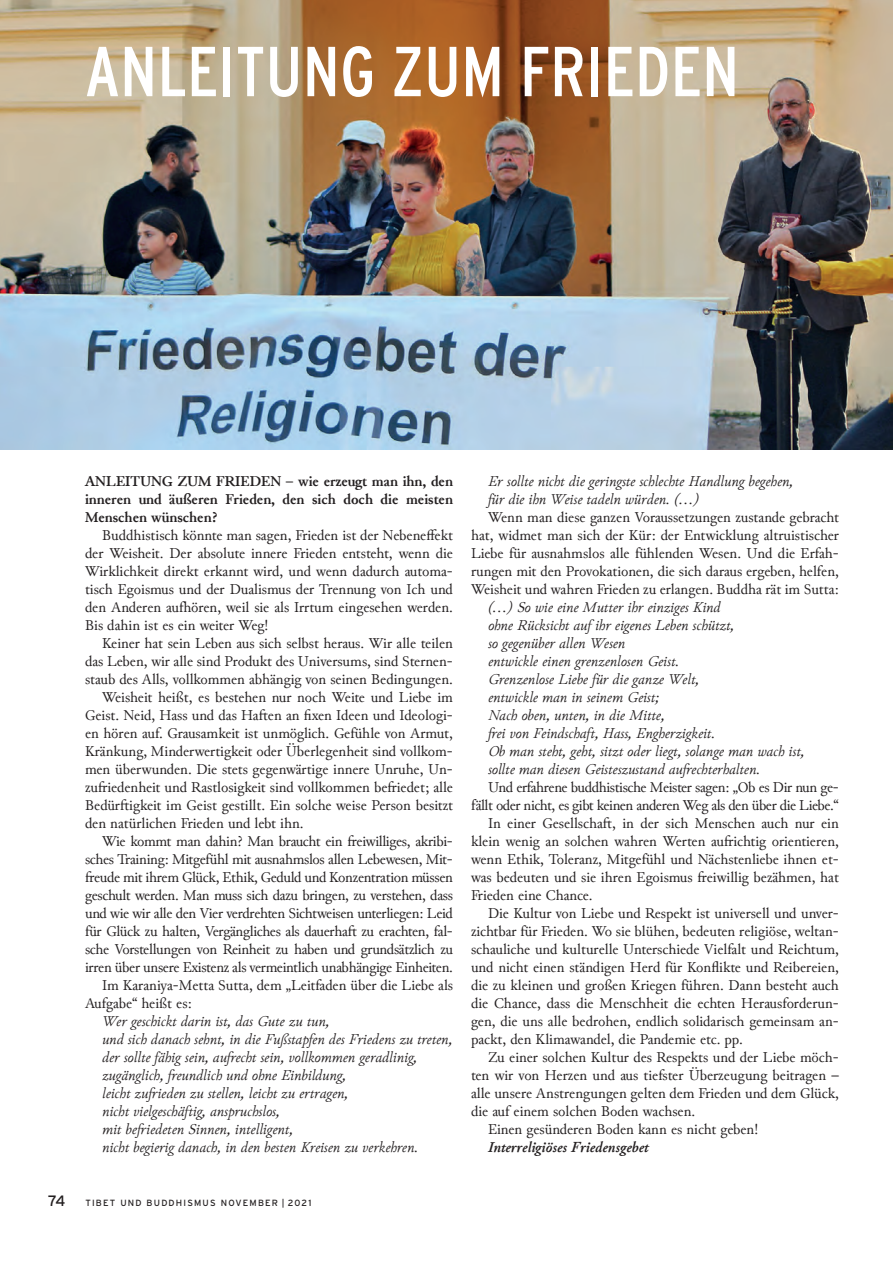
<style>
.page{position:relative;width:893px;height:1263px;background:#fff}
.page>*{position:absolute;margin:0;border:0;box-sizing:border-box;transform-origin:0 0}
.t1{font:70.5px "Interstate Condensed";color:#fff}
.t2{font:15px/18px "Junicode";color:#231f20;text-align:justify}
.t3{font:italic 15px/18px "Junicode";color:#231f20}
.t4{font:15px "Junicode";letter-spacing:-.02em;color:#231f20}
.t5{font:15px "Junicode";letter-spacing:-.025em;color:#231f20}
.t6{font:700 15px/18px "Junicode";color:#231f20;text-align:justify}
.t7{font:italic 700 15px "Junicode";color:#231f20}
.t8{font:15px "Interstate";color:#231f20}
.t9{font:9px "Interstate";letter-spacing:.13em;color:#231f20}
</style>
<div class="page">
<img style="left:0;top:0;width:893px;height:450px">
<h1 class="t1" style="left:85px;top:32px;width:656px">ANLEITUNG ZUM FRIEDEN</h1>
<p class="t6" style="left:85px;top:472px;width:369px">ANLEITUNG ZUM FRIEDEN – wie erzeugt man ihn, den inneren und äußeren Frieden, den sich doch die meisten Menschen wünschen?</p>
<p class="t2" style="left:85px;top:526px;width:369px;text-indent:17px">Buddhistisch könnte man sagen, Frieden ist der Nebeneffekt der Weisheit. Der absolute innere Frieden entsteht, wenn die Wirklichkeit direkt erkannt wird, und wenn dadurch automa&shy;tisch Egoismus und der Dualismus der Trennung von Ich und den Anderen aufhören, weil sie als Irrtum eingesehen werden.<br>Bis dahin ist es ein weiter Weg!</p>
<p class="t2" style="left:102px;top:634px;width:352px">Keiner hat sein Leben aus sich selbst heraus. Wir alle teilen</p>
<p class="t2" style="left:85px;top:652px;width:369px">das Leben, wir alle sind Produkt des Universums, sind Sternen-</p>
<p class="t2" style="left:85px;top:670px;width:369px">staub des Alls, vollkommen abhängig von seinen Bedingungen.</p>
<p class="t2" style="left:102px;top:688px;width:352px">Weisheit heißt, es bestehen nur noch Weite und Liebe im</p>
<p class="t2" style="left:85px;top:706px;width:369px">Geist. Neid, Hass und das Haften an fixen Ideen und Ideologi-</p>
<p class="t2" style="left:85px;top:724px;width:369px">en hören auf. Grausamkeit ist unmöglich. Gefühle von Armut,</p>
<p class="t2" style="left:85px;top:742px;width:369px">Kränkung, Minderwertigkeit oder Überlegenheit sind vollkom-</p>
<p class="t2" style="left:85px;top:760px;width:369px">men überwunden. Die stets gegenwärtige innere Unruhe, Un-</p>
<p class="t2" style="left:85px;top:778px;width:369px">zufriedenheit und Rastlosigkeit sind vollkommen befriedet; alle</p>
<p class="t2" style="left:85px;top:796px;width:369px">Bedürftigkeit im Geist gestillt. Ein solche weise Person besitzt</p>
<p class="t2" style="left:85px;top:814px;width:220px">den natürlichen Frieden und lebt ihn.</p>
<p class="t4" style="left:102px;top:830px;width:352px">Wie kommt man dahin? Man braucht ein freiwilliges, akribi-</p>
<p class="t4" style="left:85px;top:848px;width:369px">sches Training: Mitgefühl mit ausnahmslos allen Lebewesen, Mit-</p>
<p class="t4" style="left:85px;top:866px;width:369px">freude mit ihrem Glück, Ethik, Geduld und Konzentration müssen</p>
<p class="t4" style="left:85px;top:884px;width:369px">geschult werden. Man muss sich dazu bringen, zu verstehen, dass</p>
<p class="t4" style="left:85px;top:902px;width:369px">und wie wir alle den Vier verdrehten Sichtweisen unterliegen: Leid</p>
<p class="t4" style="left:85px;top:920px;width:369px">für Glück zu halten, Vergängliches als dauerhaft zu erachten, fal-</p>
<p class="t4" style="left:85px;top:938px;width:369px">sche Vorstellungen von Reinheit zu haben und grundsätzlich zu</p>
<p class="t4" style="left:85px;top:956px;width:369px">irren über unsere Existenz als vermeintlich unabhängige Einheiten.</p>
<p class="t2" style="left:102px;top:976px;width:352px">Im Karaniya-Metta Sutta, dem „Leitfaden über die Liebe als</p>
<p class="t2" style="left:85px;top:994px;width:108px">Aufgabe“ heißt es:</p>
<p class="t3" style="left:102px;top:1012px;width:352px">Wer geschickt darin ist, das Gute zu tun,<br>und sich danach sehnt, in die Fußstapfen des Friedens zu treten, der sollte fähig sein, aufrecht sein, vollkommen geradlinig, zugänglich, freundlich und ohne Einbildung,<br>leicht zufrieden zu stellen, leicht zu ertragen,<br>nicht vielgeschäftig, anspruchslos,<br>mit befriedeten Sinnen, intelligent,<br>nicht begierig danach, in den besten Kreisen zu verkehren.</p>
<p class="t8" style="left:48px;top:1193px;width:19px">74</p>
<p class="t9" style="left:85px;top:1198px;width:227px">TIBET UND BUDDHISMUS NOVEMBER | 2021</p>
<p class="t3" style="left:488px;top:472px;width:307px">Er sollte nicht die geringste schlechte Handlung begehen, für die ihn Weise tadeln würden. (…)</p>
<p class="t2" style="left:471px;top:508px;width:369px;text-indent:17px">Wenn man diese ganzen Voraussetzungen zustande gebracht hat, widmet man sich der Kür: der Entwicklung altruistischer Liebe für ausnahmslos alle fühlenden Wesen. Und die Erfah&shy;rungen mit den Provokationen, die sich daraus ergeben, helfen, Weisheit und wahren Frieden zu erlangen. Buddha rät im Sutta:</p>
<p class="t3" style="left:488px;top:598px;width:318px">(…) So wie eine Mutter ihr einziges Kind<br>ohne Rücksicht auf ihr eigenes Leben schützt,<br>so gegenüber allen Wesen<br>entwickle einen grenzenlosen Geist.<br>Grenzenlose Liebe für die ganze Welt,<br>entwickle man in seinem Geist;<br>Nach oben, unten, in die Mitte,<br>frei von Feindschaft, Hass, Engherzigkeit.<br>Ob man steht, geht, sitzt oder liegt, solange man wach ist, sollte man diesen Geisteszustand aufrechterhalten.</p>
<p class="t5" style="left:488px;top:776px;width:352px">Und erfahrene buddhistische Meister sagen: „Ob es Dir nun ge-</p>
<p class="t5" style="left:471px;top:794px;width:369px">fällt oder nicht, es gibt keinen anderen Weg als den über die Liebe.“</p>
<p class="t2" style="left:488px;top:814px;width:352px">In einer Gesellschaft, in der sich Menschen auch nur ein</p>
<p class="t2" style="left:471px;top:832px;width:369px">klein wenig an solchen wahren Werten aufrichtig orientieren,</p>
<p class="t2" style="left:471px;top:850px;width:369px">wenn Ethik, Toleranz, Mitgefühl und Nächstenliebe ihnen et-</p>
<p class="t2" style="left:471px;top:868px;width:369px">was bedeuten und sie ihren Egoismus freiwillig bezähmen, hat</p>
<p class="t2" style="left:471px;top:886px;width:123px">Frieden eine Chance.</p>
<p class="t2" style="left:488px;top:904px;width:352px">Die Kultur von Liebe und Respekt ist universell und unver-</p>
<p class="t2" style="left:471px;top:922px;width:369px">zichtbar für Frieden. Wo sie blühen, bedeuten religiöse, weltan-</p>
<p class="t2" style="left:471px;top:940px;width:369px">schauliche und kulturelle Unterschiede Vielfalt und Reichtum,</p>
<p class="t2" style="left:471px;top:958px;width:369px">und nicht einen ständigen Herd für Konflikte und Reibereien,</p>
<p class="t2" style="left:471px;top:976px;width:369px">die zu kleinen und großen Kriegen führen. Dann besteht auch</p>
<p class="t2" style="left:471px;top:994px;width:369px">die Chance, dass die Menschheit die echten Herausforderun-</p>
<p class="t2" style="left:471px;top:1012px;width:369px">gen, die uns alle bedrohen, endlich solidarisch gemeinsam an-</p>
<p class="t2" style="left:471px;top:1030px;width:274px">packt, den Klimawandel, die Pandemie etc. pp.</p>
<p class="t2" style="left:488px;top:1048px;width:352px">Zu einer solchen Kultur des Respekts und der Liebe möch-</p>
<p class="t2" style="left:471px;top:1066px;width:369px">ten wir von Herzen und aus tiefster Überzeugung beitragen –</p>
<p class="t2" style="left:471px;top:1084px;width:369px">alle unsere Anstrengungen gelten dem Frieden und dem Glück,</p>
<p class="t2" style="left:471px;top:1102px;width:226px">die auf einem solchen Boden wachsen.</p>
<p class="t2" style="left:488px;top:1120px;width:272px">Einen gesünderen Boden kann es nicht geben!</p>
<p class="t7" style="left:488px;top:1135px;width:162px">Interreligiöses Friedensgebet</p>
</div>
